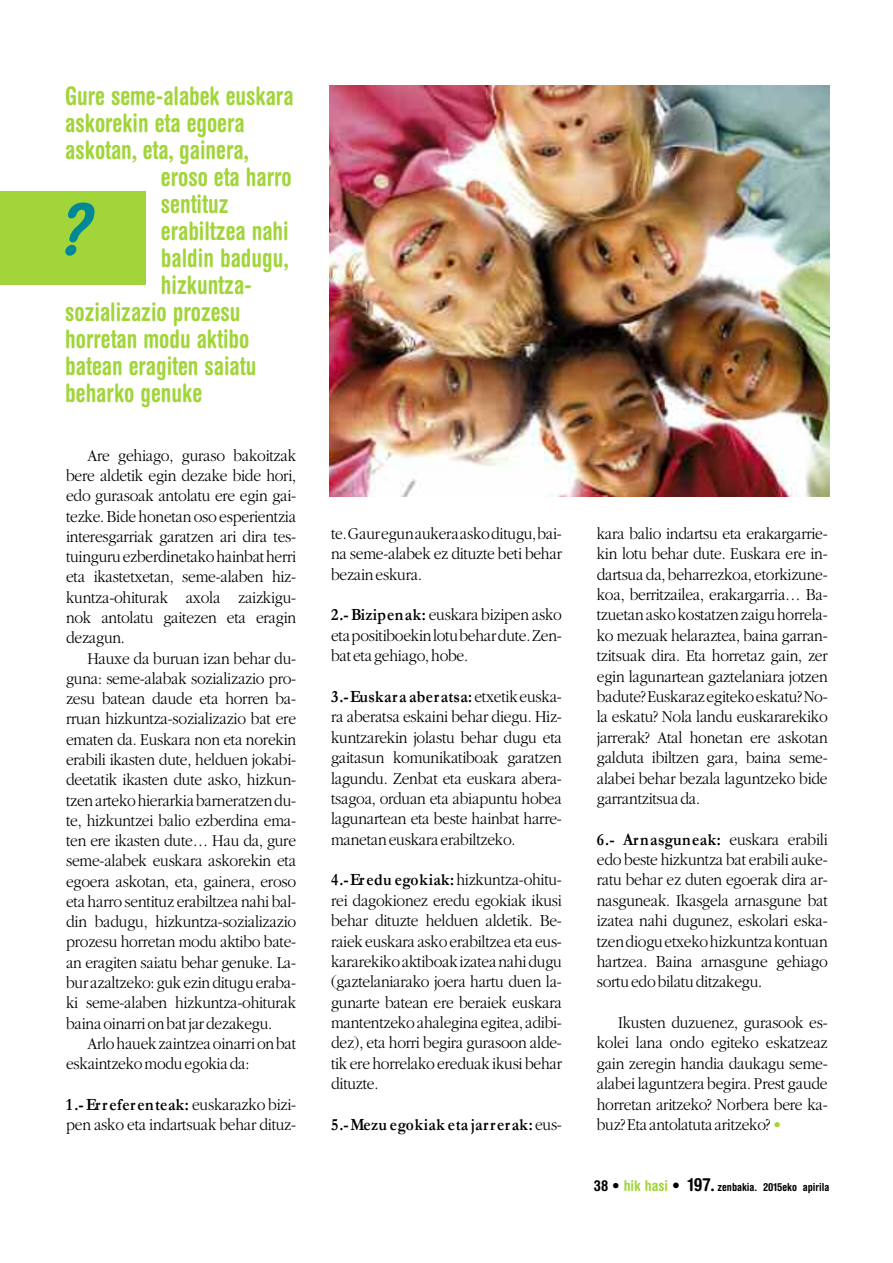
<style>
.page{position:relative;width:893px;height:1263px;background:#fff}
.page>*{position:absolute;margin:0;border:0;box-sizing:border-box;transform-origin:0 0}
.t1{font:italic 700 condensed 71.25px "Helvetica Rounded";color:#008896}
.t2{font:700 condensed 25.5px/27px "Helvetica Rounded";color:#a1d53a;scale:.9 1}
.t3{font:300 17.25px/20.4px "Garamond";letter-spacing:-.015em;color:#000;text-align:justify;scale:.9 1}
.t4{font:700 17.25px "Garamond";letter-spacing:.03em;color:#000;scale:.9 1}
.t5{font:700 condensed 11.1px "Helvetica Rounded";color:#000}
.s1{font-weight:700}
.s2{font-weight:300}
.s3{color:#a1d53a}
.s4{font-size:15px}
.s5{font-size:15px;color:#a1d53a}
.s6{font-size:15.6px}
.s7{font-size:18px}
</style>
<div class="page">
<div style="left:0;top:191px;width:146px;height:93px;background:#a1d53a"></div>
<img style="left:330px;top:85px;width:499px;height:412px">
<h2 class="t2" style="left:65px;top:85px;width:255px">Gure seme-alabek euskara askorekin eta egoera askotan, eta, gainera,</h2>
<h2 class="t2" style="left:161px;top:166px;width:147px">eroso eta harro</h2>
<h2 class="t2" style="left:161px;top:193px;width:77px">sentituz</h2>
<h2 class="t2" style="left:161px;top:220px;width:143px">erabiltzea nahi</h2>
<h2 class="t2" style="left:161px;top:247px;width:144px">baldin badugu,</h2>
<h2 class="t2" style="left:161px;top:274px;width:102px">hizkuntza-</h2>
<h2 class="t2" style="left:65px;top:301px;width:196px">sozializazio prozesu</h2>
<h2 class="t2" style="left:65px;top:328px;width:206px">horretan modu aktibo</h2>
<h2 class="t2" style="left:65px;top:355px;width:214px">batean eragiten saiatu</h2>
<h2 class="t2" style="left:65px;top:382px;width:154px">beharko genuke</h2>
<h1 class="t1" style="left:56px;top:203px;width:36px">?</h1>
<p class="t3" style="left:66px;top:445px;width:257px;text-indent:21px">Are gehiago, guraso bakoitzak bere aldetik egin dezake bide hori, edo gurasoak antolatu ere egin gai&shy;tezke. Bide honetan oso esperientzia interesgarriak garatzen ari dira tes&shy;tuinguruezberdinetakohainbatherri eta ikastetxetan, seme-alaben hiz&shy;kuntza-ohiturak axola zaizkigu&shy;nok antolatu gaitezen eta eragin dezagun.</p>
<p class="t3" style="left:66px;top:647px;width:257px;text-indent:21px">Hauxe da buruan izan behar du&shy;guna: seme-alabak sozializazio pro&shy;zesu batean daude eta horren ba&shy;rruan hizkuntza-sozializazio bat ere ematen da. Euskara non eta norekin erabili ikasten dute, helduen jokabi&shy;deetatik ikasten dute asko, hizkun&shy;tzenartekohierarkiabarneratzendu&shy;te, hizkuntzei balio ezberdina ema&shy;ten ere ikasten dute… Hau da, gure seme-alabek euskara askorekin eta egoera askotan, eta, gainera, eroso eta harro sentituz erabiltzea nahi bal&shy;din badugu, hizkuntza-sozializazio prozesu horretan modu aktibo bate&shy;an eragiten saiatu behar genuke. La&shy;bur azaltzeko: gukezinditugueraba&shy;ki seme-alaben hizkuntza-ohiturak bainaoinarrionbatjardezakegu.</p>
<p class="t3" style="left:66px;top:1033px;width:257px;text-indent:21px">Arlohauekzaintzeaoinarrionbat eskaintzekomoduegokiada:</p>
<p class="t3" style="left:66px;top:1093px;width:257px"><span class="s1">1.- Erreferenteak:</span> euskarazko bizi&shy;pen asko eta indartsuak behar dituz-</p>
<p class="t3" style="left:331px;top:523px;width:258px">te.Gauregunaukeraaskoditugu,bai&shy;na seme-alabek ez dituzte beti behar bezaineskura.</p>
<p class="t3" style="left:331px;top:604px;width:258px"><span class="s1">2.- Bizipenak:</span> euskara bizipen asko etapositiboekinlotubehardute.Zen&shy;bat etagehiago,hobe.</p>
<p class="t3" style="left:331px;top:686px;width:258px"><span class="s1">3.-Euskara aberatsa:</span> etxetikeuska&shy;ra aberatsa eskaini behar diegu. Hiz&shy;kuntzarekin jolastu behar dugu eta gaitasun komunikatiboak garatzen lagundu. Zenbat eta euskara abera&shy;tsagoa, orduan eta abiapuntu hobea lagunartean eta beste hainbat harre&shy;manetaneuskara erabiltzeko.</p>
<p class="t3" style="left:331px;top:869px;width:258px"><span class="s1">4.-Eredu egokiak:</span> hizkuntza-ohitu&shy;rei dagokionez eredu egokiak ikusi behar dituzte helduen aldetik. Be&shy;raiek euskara asko erabiltzea eta eus&shy;kararekikoaktiboakizateanahidugu (gaztelaniarako joera hartu duen la&shy;gunarte batean ere beraiek euskara mantentzeko ahalegina egitea, adibi&shy;dez), eta horri begira gurasoon alde&shy;tik ere horrelako ereduak ikusi behar dituzte.</p>
<p class="t4" style="left:331px;top:1115px;width:258px">5.-Mezu egokiak eta jarrerak: <span class="s2">eus-</span></p>
<p class="t3" style="left:597px;top:523px;width:258px">kara balio indartsu eta erakargarrie&shy;kin lotu behar dute. Euskara ere in&shy;dartsua da, beharrezkoa, etorkizune&shy;koa, berritzailea, erakargarria… Ba&shy;tzuetanaskokostatzenzaiguhorrela&shy;ko mezuak helaraztea, baina garran&shy;tzitsuak dira. Eta horretaz gain, zer egin lagunartean gaztelaniara jotzen badute?Euskarazegitekoeskatu?No&shy;la eskatu? Nola landu euskararekiko jarrerak? Atal honetan ere askotan galduta ibiltzen gara, baina seme&shy;alabei behar bezala laguntzeko bide garrantzitsuada.</p>
<p class="t3" style="left:597px;top:828px;width:258px"><span class="s1">6.- Arnasguneak:</span> euskara erabili edo beste hizkuntza bat erabili auke&shy;ratu behar ez duten egoerak dira ar&shy;nasguneak. Ikasgela arnasgune bat izatea nahi dugunez, eskolari eska&shy;tzendioguetxekohizkuntzakontuan hartzea. Baina arnasgune gehiago sortuedobilatuditzakegu.</p>
<p class="t3" style="left:597px;top:1012px;width:258px;text-indent:21px">Ikusten duzuenez, gurasook es&shy;kolei lana ondo egiteko eskatzeaz gain zeregin handia daukagu seme&shy;alabei laguntzera begira. Prest gaude horretan aritzeko? Norbera bere ka&shy;buz?Eta antolatuta aritzeko?<span class="s3">•</span></p>
<p class="t5" style="left:594px;top:1182px;width:237px"><span class="s4">38 •</span> <span class="s5">hik hasi</span> <span class="s6">•</span> <span class="s7">197.</span> zenbakia. 2015eko apirila</p>
</div>
